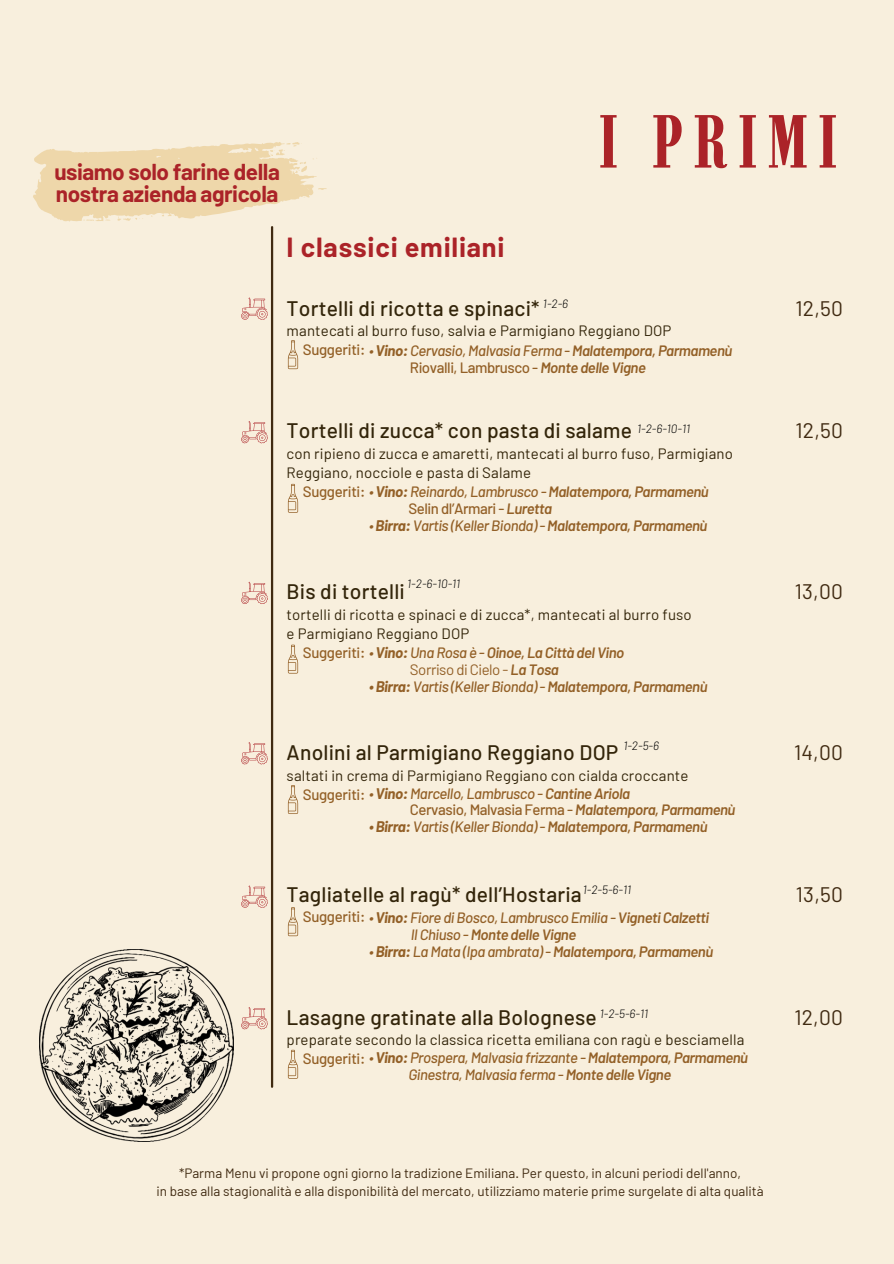
<style>
.page{position:relative;width:894px;height:1264px;background:#fff}
.page>*{position:absolute;margin:0;border:0;box-sizing:border-box;transform-origin:0 0}
.t1{font:700 75px "Imbue 24 pt";letter-spacing:.13em;color:#ab2328}
.t2{font:700 27px "Barlow";letter-spacing:.03em;color:#ab2328}
.t3{font:700 22.5px/22.5px "Barlow";letter-spacing:-.02em;color:#ab2328}
.t4{font:500 21px "Barlow";letter-spacing:.01em;color:#33250a}
.t5{font:21px "Barlow";letter-spacing:.01em;color:#402a11}
.t6{font:15px/20.2px "Barlow";letter-spacing:.01em;color:#33250a}
.t7{font:italic 500 15px "Barlow";letter-spacing:-.03em;color:#936027}
.t8{font:italic 600 15px "Barlow";letter-spacing:-.03em;color:#936027}
.t9{font:500 15px "Barlow";letter-spacing:-.03em;color:#936027}
.t10{font:15px "Barlow";letter-spacing:-.03em;color:#936027}
.t11{font:13.5px "Barlow";color:#402a11}
.t12{font:italic 300 12px "Barlow";color:#000}
.s1{font-weight:500;color:#936027}
.s2{font-weight:500;font-style:italic;color:#936027}
.s3{font-weight:700;font-style:italic;color:#936027}
.s4{font-weight:600;font-style:italic;color:#936027}
.s5{font-weight:600;font-style:italic}
.s6{font-weight:500;font-style:normal}
.s7{font-weight:500}
.s8{font-weight:700}
.s9{font-weight:600}
.s10{font-style:normal}
</style>
<div class="page">
<div style="left:0;top:0;width:893px;height:1263px;background:#f8efdd"></div>
<hr style="left:271px;top:227px;width:2px;height:859px;background:#402a11">
<img style="left:40px;top:949px;width:193px;height:192px">
<svg style="left:288px;top:1049px;width:10px;height:29px"></svg>
<svg style="left:288px;top:907px;width:10px;height:29px"></svg>
<svg style="left:288px;top:785px;width:10px;height:29px"></svg>
<svg style="left:288px;top:340px;width:10px;height:29px"></svg>
<svg style="left:288px;top:484px;width:10px;height:29px"></svg>
<svg style="left:288px;top:644px;width:10px;height:29px"></svg>
<svg style="left:241px;top:1007px;width:27px;height:22px"></svg>
<svg style="left:241px;top:885px;width:27px;height:22px"></svg>
<svg style="left:241px;top:742px;width:27px;height:22px"></svg>
<svg style="left:241px;top:581px;width:27px;height:23px"></svg>
<svg style="left:241px;top:421px;width:27px;height:22px"></svg>
<svg style="left:241px;top:297px;width:27px;height:23px"></svg>
<svg style="left:33px;top:142px;width:294px;height:80px"></svg>
<h4 class="t3" style="left:54px;top:159px;width:227px">usiamo solo farine della nostra azienda agricola</h4>
<p class="t2" style="left:286px;top:230px;width:219px">I classici emiliani</p>
<p class="t1" style="left:598px;top:96px;width:241px">I PRIMI</p>
<p class="t12" style="left:543px;top:296px;width:27px">1-2-6</p>
<h3 class="t4" style="left:286px;top:295px;width:254px">Tortelli di ricotta e spinaci*</h3>
<h3 class="t6" style="left:303px;top:320px;width:431px;text-indent:-16px">mantecati al burro fuso, salvia e Parmigiano Reggiano DOP<br><span class="s1">Suggeriti:</span> <span class="s2">•</span> <span class="s3">Vino:</span> <span class="s2">Cervasio, Malvasia Ferma -</span> <span class="s4">Malatempora, Parmamenù</span></h3>
<p class="t9" style="left:410px;top:358px;width:237px">Riovalli, Lambrusco - <span class="s5">Monte delle Vigne</span></p>
<h6 class="t5" style="left:795px;top:295px;width:49px">12,50</h6>
<h1 class="t4" style="left:286px;top:417px;width:347px">Tortelli di zucca* con pasta di salame</h1>
<h1 class="t6" style="left:286px;top:442px;width:447px">con ripieno di zucca e amaretti, mantecati al burro fuso, Parmigiano</h1>
<h1 class="t6" style="left:286px;top:461px;width:246px">Reggiano, nocciole e pasta di Salame</h1>
<h1 class="t8" style="left:303px;top:482px;width:407px"><span class="s6">Suggeriti:</span> <span class="s7">•</span> <span class="s8">Vino:</span> <span class="s7">Reinardo, Lambrusco -</span> Malatempora, Parmamenù</h1>
<p class="t12" style="left:637px;top:421px;width:54px">1-2-6-10-11</p>
<p class="t9" style="left:408px;top:499px;width:145px">Selin dl’Armari - <span class="s5">Luretta</span></p>
<p class="t7" style="left:369px;top:516px;width:340px">• <span class="s8">Birra:</span> Vartis (Keller Bionda) - <span class="s9">Malatempora, Parmamenù</span></p>
<p class="t12" style="left:407px;top:576px;width:54px">1-2-6-10-11</p>
<p class="t4" style="left:286px;top:578px;width:120px">Bis di tortelli</p>
<p class="t6" style="left:286px;top:603px;width:406px">tortelli di ricotta e spinaci e di zucca*, mantecati al burro fuso</p>
<p class="t6" style="left:286px;top:622px;width:184px">e Parmigiano Reggiano DOP</p>
<p class="t8" style="left:303px;top:643px;width:323px"><span class="s6">Suggeriti:</span> <span class="s7">•</span> <span class="s8">Vino:</span> <span class="s7">Una Rosa è -</span> Oinoe, La Città del Vino</p>
<h6 class="t10" style="left:410px;top:660px;width:150px">Sorriso di Cielo - <span class="s5">La Tosa</span></h6>
<h6 class="t7" style="left:369px;top:677px;width:340px"><span class="s8">• Birra:</span> Vartis (Keller Bionda) - <span class="s9">Malatempora, Parmamenù</span></h6>
<p class="t5" style="left:795px;top:417px;width:49px">12,50</p>
<p class="t5" style="left:794px;top:578px;width:50px">13,00</p>
<p class="t12" style="left:623px;top:738px;width:37px">1-2-5-6</p>
<p class="t4" style="left:286px;top:739px;width:333px">Anolini al Parmigiano Reggiano DOP</p>
<p class="t6" style="left:303px;top:765px;width:387px;line-height:18px;text-indent:-16px">saltati in crema di Parmigiano Reggiano con cialda croccante<br><span class="s1">Suggeriti:</span> <span class="s2">•</span> <span class="s3">Vino:</span> <span class="s2">Marcello, Lambrusco -</span> <span class="s4">Cantine Ariola</span></p>
<h6 class="t9" style="left:410px;top:800px;width:327px">Cervasio, Malvasia Ferma - <span class="s5">Malatempora, Parmamenù</span></h6>
<h6 class="t7" style="left:369px;top:817px;width:340px"><span class="s8">• Birra:</span> Vartis (Keller Bionda) - <span class="s9">Malatempora, Parmamenù</span></h6>
<p class="t5" style="left:793px;top:739px;width:50px">14,00</p>
<p class="t12" style="left:582px;top:881px;width:50px">1-2-5-6-11</p>
<p class="t4" style="left:286px;top:881px;width:296px">Tagliatelle al ragù* dell’Hostaria</p>
<p class="t7" style="left:303px;top:908px;width:408px"><span class="s10">Suggeriti:</span> • <span class="s8">Vino:</span> Fiore di Bosco, Lambrusco Emilia - <span class="s9">Vigneti Calzetti</span></p>
<h6 class="t8" style="left:411px;top:925px;width:167px"><span class="s7">Il Chiuso -</span> Monte delle Vigne</h6>
<h6 class="t8" style="left:369px;top:941px;width:345px"><span class="s7">•</span> <span class="s8">Birra:</span> <span class="s7">La Mata (Ipa ambrata) -</span> Malatempora, Parmamenù</h6>
<h4 class="t12" style="left:599px;top:1005px;width:50px">1-2-5-6-11</h4>
<p class="t4" style="left:286px;top:1003px;width:312px">Lasagne gratinate alla Bolognese</p>
<p class="t6" style="left:286px;top:1029px;width:463px;line-height:18.3px;text-align:right">preparate secondo la classica ricetta emiliana con ragù e besciamella<br><span class="s1">Suggeriti:</span> <span class="s2">•</span> <span class="s3">Vino:</span> <span class="s2">Prospera, Malvasia frizzante -</span> <span class="s4">Malatempora, Parmamenù</span></p>
<h6 class="t7" style="left:408px;top:1065px;width:264px">Ginestra, Malvasia ferma - <span class="s9">Monte delle Vigne</span></h6>
<p class="t5" style="left:795px;top:881px;width:49px">13,50</p>
<p class="t5" style="left:794px;top:1003px;width:50px">12,00</p>
<p class="t11" style="left:179px;top:1164px;width:563px">*Parma Menu vi propone ogni giorno la tradizione Emiliana. Per questo, in alcuni periodi dell'anno,</p>
<h2 class="t11" style="left:156px;top:1182px;width:608px">in base alla stagionalità e alla disponibilità del mercato, utilizziamo materie prime surgelate di alta qualità</h2>
</div>
